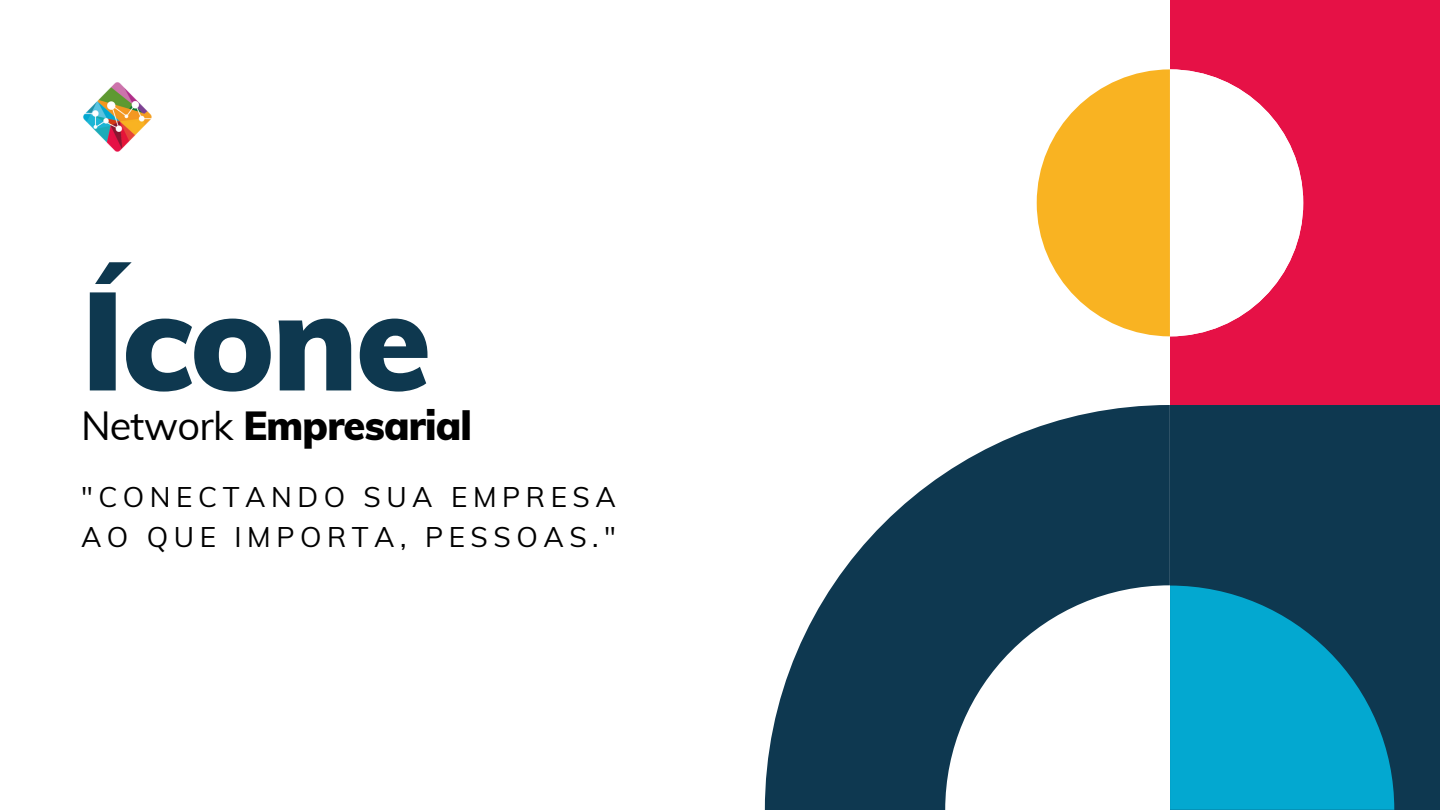
<style>
.page{position:relative;width:1440px;height:810px;background:#fff}
.page>*{position:absolute;margin:0;border:0;box-sizing:border-box;transform-origin:0 0}
.t1{font:900 137.7px "Muli";letter-spacing:-.02em;color:#0e384f}
.t2{font:900 39.7px "Muli";letter-spacing:-.02em;color:#000}
.t3{font:27.8px/39.8px "Muli";letter-spacing:.2em;color:#000}
.s1{font-weight:400}
</style>
<div class="page">
<div style="left:1170px;top:405px;width:270px;height:405px;background:#0e3850"></div>
<div style="left:1170px;top:0;width:270px;height:405px;background:#e61146"></div>
<svg style="left:1037px;top:69px;width:266px;height:267px"></svg>
<svg style="left:765px;top:405px;width:405px;height:405px;fill:#0e3850"></svg>
<svg style="left:1170px;top:586px;width:224px;height:224px;fill:#03a8d0"></svg>
<img style="left:83px;top:82px;width:69px;height:70px">
<p class="t1" style="left:81px;top:252px;width:352px">Ícone</p>
<p class="t2" style="left:81px;top:400px;width:393px"><span class="s1">Network</span> Empresarial</p>
<p class="t3" style="left:81px;top:477px;width:537px">"CONECTANDO SUA EMPRESA<br>AO QUE IMPORTA, PESSOAS."</p>
</div>
